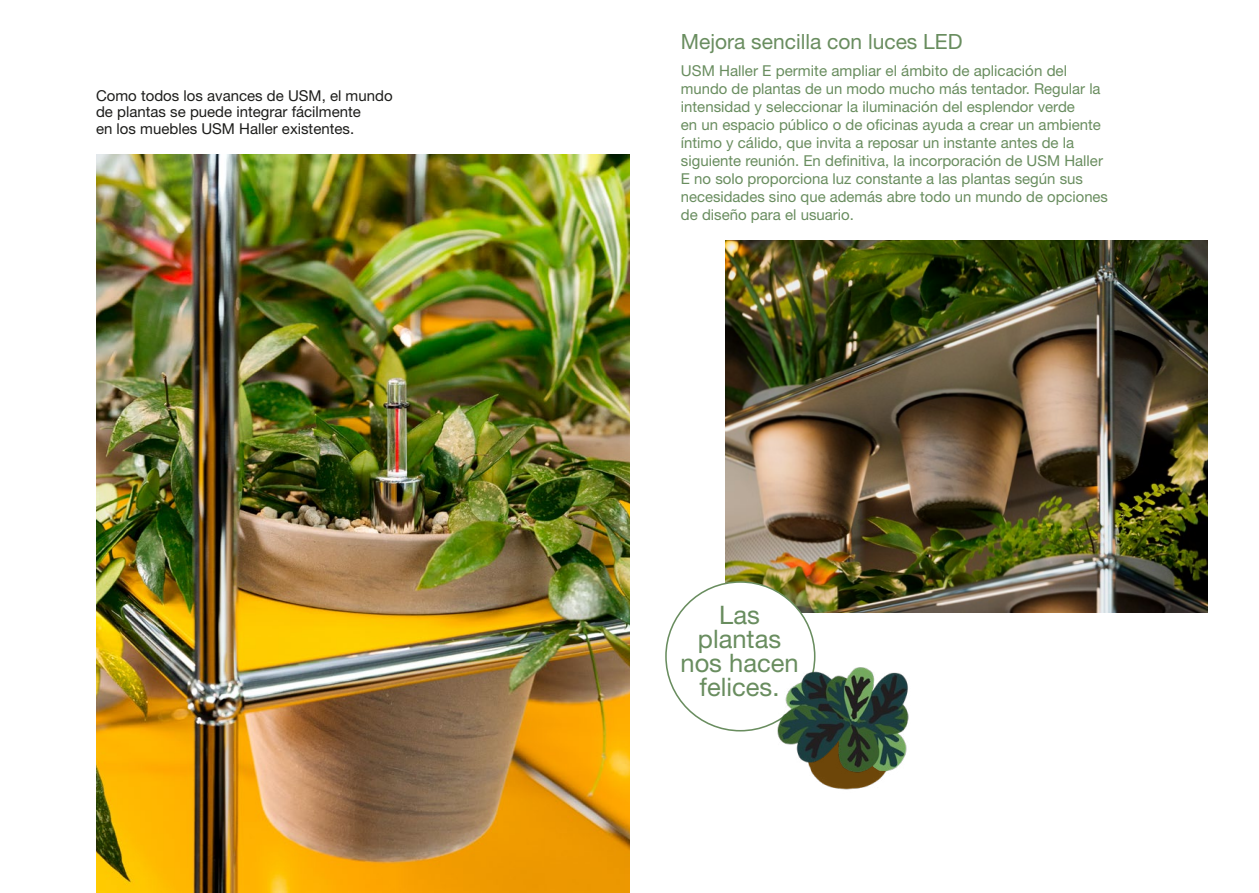
<style>
.page{position:relative;width:1259px;height:893px;background:#fff}
.page>*{position:absolute;margin:0;border:0;box-sizing:border-box;transform-origin:0 0}
.t1{font:25.5px/24px "Helvetica Neue LT Pro";color:#698d5f;text-align:center}
.t2{font:21px "Helvetica Neue LT Pro";color:#698d5f}
.t3{font:15px/18px "Helvetica Neue LT Pro";color:#698d5f}
.t4{font:15px/16.5px "Helvetica Neue LT Pro";color:#1d1d1b}
</style>
<div class="page">
<img style="left:96px;top:155px;width:533px;height:738px">
<img style="left:725px;top:241px;width:483px;height:372px">
<div style="left:666px;top:582px;width:148px;height:149px;background:#fff;border-radius:50%"></div>
<img style="left:813px;top:775px;width:71px;height:15px">
<img style="left:772px;top:665px;width:137px;height:110px">
<p class="t4" style="left:96px;top:87px;width:298px">Como todos los avances de USM, el mundo de plantas se puede integrar fácilmente<br>en los muebles USM Haller existentes.</p>
<h2 class="t2" style="left:681px;top:29px;width:283px">Mejora sencilla con luces LED</h2>
<p class="t3" style="left:681px;top:61px;width:428px">USM Haller E permite ampliar el ámbito de aplicación del mundo de plantas de un modo mucho más tentador. Regular la intensidad y seleccionar la iluminación del esplendor verde<br>en un espacio público o de oficinas ayuda a crear un ambiente íntimo y cálido, que invita a reposar un instante antes de la siguiente reunión. En definitiva, la incorporación de USM Haller E no solo proporciona luz constante a las plantas según sus necesidades sino que además abre todo un mundo de opciones de diseño para el usuario.</p>
<h1 class="t1" style="left:680px;top:603px;width:120px">Las plantas nos hacen felices.</h1>
</div>
